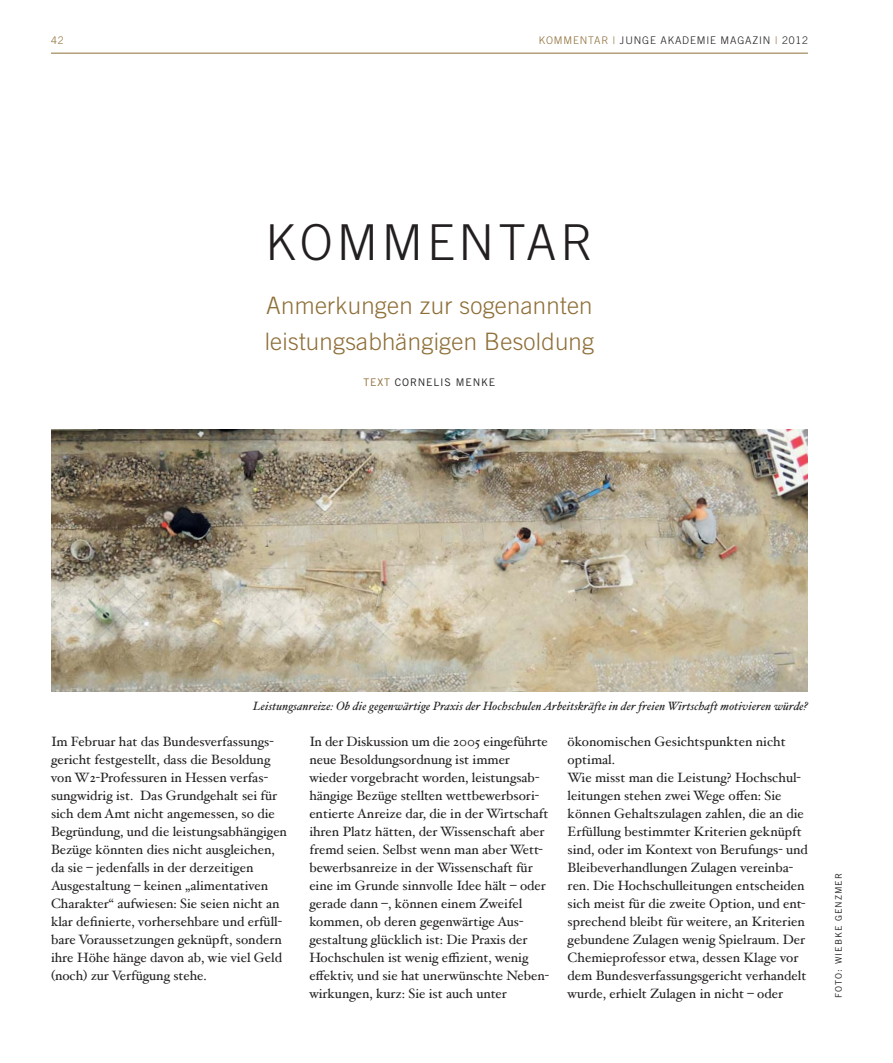
<style>
.page{position:relative;width:893px;height:1063px;background:#fff}
.page>*{position:absolute;margin:0;border:0;box-sizing:border-box;transform-origin:0 0}
.t1{font:300 49.5px "Trade Gothic";letter-spacing:.08em;color:#231f20}
.t2{font:300 24px/36px "Trade Gothic";letter-spacing:.01em;color:#8f6f38}
.t3{font:13.5px/18px "Hoefler Text";color:#231f20}
.t4{font:italic 12px "Hoefler Text";letter-spacing:.01em;color:#231f20}
.t5{font:300 10.5px "Trade Gothic";letter-spacing:.08em;color:#231f20}
.t6{font:10.5px "Trade Gothic";letter-spacing:.08em;color:#231f20}
.t7{font:300 10.5px "Trade Gothic";color:#8f6f38}
.t8{font:9px "Trade Gothic";letter-spacing:.11em;color:#231f20}
.s1{color:#8f6f38}
</style>
<div class="page">
<hr style="left:51px;top:53px;width:757px;height:1px;background:#8f6f38">
<img style="left:51px;top:429px;width:757px;height:263px">
<p class="t7" style="left:51px;top:36px;width:14px">42</p>
<p class="t5" style="left:539px;top:36px;width:271px"><span class="s1">KOMMENTAR |</span> JUNGE AKADEMIE MAGAZIN <span class="s1">|</span> 2012</p>
<h1 class="t1" style="left:266px;top:224px;width:329px">KOMMENTAR</h1>
<h2 class="t2" style="left:265px;top:289px;width:331px">Anmerkungen zur sogenannten leistungsabhängigen Besoldung</h2>
<p class="t6" style="left:364px;top:378px;width:133px"><span class="s1">TEXT</span> CORNELIS MENKE</p>
<p class="t4" style="left:253px;top:701px;width:556px">Leistungsanreize: Ob die gegenwärtige Praxis der Hochschulen Arbeitskräfte in der freien Wirtschaft motivieren würde?</p>
<p class="t3" style="left:51px;top:734px;width:238px">Im Februar hat das Bundesverfassungs&shy;gericht festgestellt, dass die Besoldung von W2-Professuren in Hessen verfas&shy;sungwidrig ist. Das Grundgehalt sei für sich dem Amt nicht angemessen, so die Begründung, und die leistungsabhängigen Bezüge könnten dies nicht ausgleichen, da sie – jedenfalls in der derzeitigen Ausgestaltung – keinen „alimentativen Charakter“ aufwiesen: Sie seien nicht an klar definierte, vorhersehbare und erfüll&shy;bare Voraussetzungen geknüpft, sondern ihre Höhe hänge davon ab, wie viel Geld (noch) zur Verfügung stehe.</p>
<p class="t3" style="left:309px;top:734px;width:241px">In der Diskussion um die 2005 eingeführte neue Besoldungsordnung ist immer wieder vorgebracht worden, leistungsab&shy;hängige Bezüge stellten wettbewerbsori&shy;entierte Anreize dar, die in der Wirtschaft ihren Platz hätten, der Wissenschaft aber fremd seien. Selbst wenn man aber Wett&shy;bewerbsanreize in der Wissenschaft für eine im Grunde sinnvolle Idee hält – oder gerade dann –, können einem Zweifel kommen, ob deren gegenwärtige Aus&shy;gestaltung glücklich ist: Die Praxis der Hochschulen ist wenig effizient, wenig effektiv, und sie hat unerwünschte Neben&shy;wirkungen, kurz: Sie ist auch unter</p>
<p class="t3" style="left:568px;top:734px;width:242px">ökonomischen Gesichtspunkten nicht optimal.<br>Wie misst man die Leistung? Hochschul&shy;leitungen stehen zwei Wege offen: Sie können Gehaltszulagen zahlen, die an die Erfüllung bestimmter Kriterien geknüpft sind, oder im Kontext von Berufungs- und Bleibeverhandlungen Zulagen vereinba&shy;ren. Die Hochschulleitungen entscheiden sich meist für die zweite Option, und ent&shy;sprechend bleibt für weitere, an Kriterien gebundene Zulagen wenig Spielraum. Der Chemieprofessor etwa, dessen Klage vor dem Bundesverfassungsgericht verhandelt wurde, erhielt Zulagen in nicht – oder</p>
<p class="t8" style="left:835px;top:998px;width:126px;rotate:-90deg">FOTO: WIEBKE GENZMER</p>
</div>
